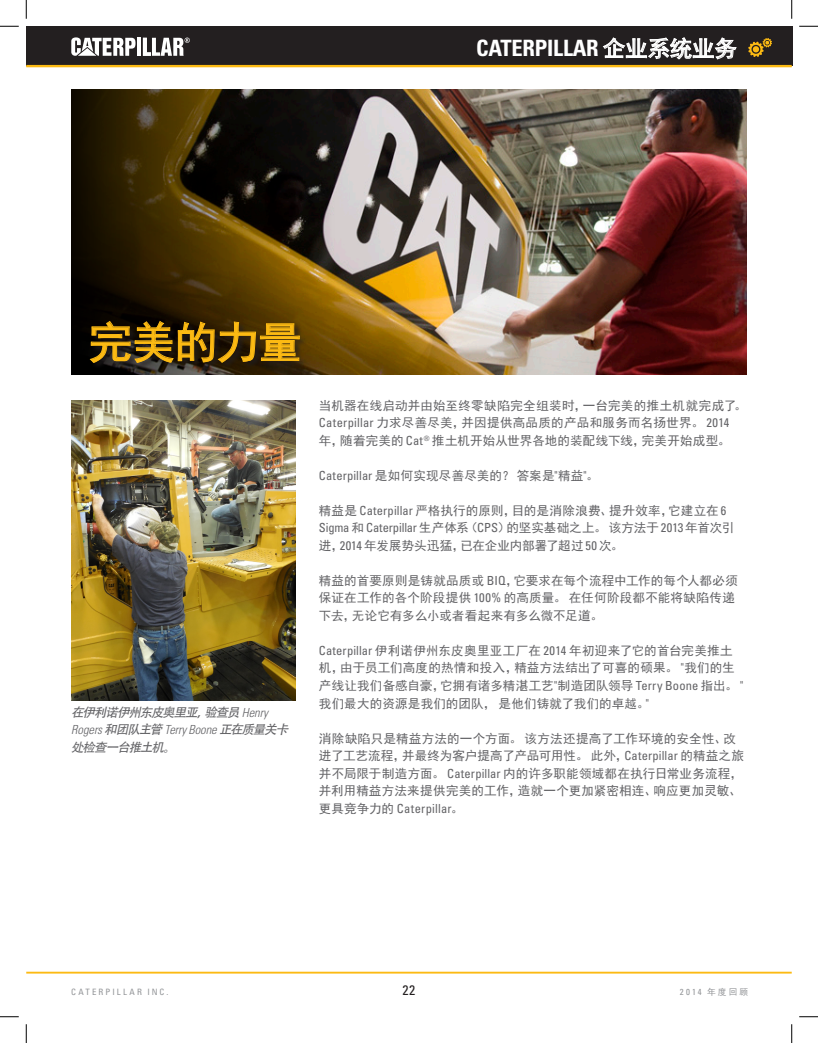
<style>
.page{position:relative;width:818px;height:1043px;background:#fff}
.page>*{position:absolute;margin:0;border:0;box-sizing:border-box;transform-origin:0 0}
.t1{font:43.75px "Sim Hei";letter-spacing:-.03em;color:#fcba13}
.t2{font:700 condensed 22.5px "Univers LT Std";letter-spacing:-.01em;color:#fff}
.t3{font:22.5px "Sim Hei";color:#fff}
.t4{font:condensed 13.75px "Univers LT Std";color:#231f20}
.t5{font:12.5px/17.5px "Sim Hei";letter-spacing:.015em;color:#636366}
.t6{font:condensed 12.5px "Univers LT Std";color:#636366}
.t7{font:italic 12.5px "Adobe Heiti Std";color:#636366}
.t8{font:12.5px "Sim Hei";letter-spacing:-.005em;color:#636366}
.t9{font:italic 300 condensed 12.5px "Univers LT Std";letter-spacing:-.005em;color:#636366}
.t10{font:condensed 12.5px "Univers LT Std";letter-spacing:.02em;color:#636366}
.t11{font:condensed 8.75px "Univers LT Std";letter-spacing:.24em;color:#939598}
.s1{font-family:"Sim Hei";font-weight:400;font-stretch:normal}
.s2{font-family:"Univers LT Std";font-weight:300;font-stretch:condensed}
.s3{font-family:"Adobe Heiti Std";font-weight:400;font-stretch:normal}
.s4{font-family:"Univers LT Std";font-stretch:condensed}
.s5{font-family:"Sim Hei";font-stretch:normal}
</style>
<div class="page">
<hr style="left:26px;top:971px;width:765px;height:2px;background:#fcba13">
<img style="left:336px;top:89px;width:410px;height:286px">
<div style="left:26px;top:26px;width:766px;height:39px;background:#231f20"></div>
<hr style="left:26px;top:65px;width:765px;height:2px;background:#fcba13">
<svg style="left:603px;top:37px;width:133px;height:22px"></svg>
<svg style="left:748px;top:38px;width:24px;height:19px"></svg>
<img style="left:71px;top:401px;width:225px;height:299px">
<svg style="left:71px;top:89px;width:265px;height:286px;background:#332508"></svg>
<div style="left:90px;top:321px;width:217px;height:49px;background:#231f20;opacity:.75"></div>
<svg style="left:90px;top:321px;width:210px;height:42px;background:#523c0c"></svg>
<hr style="left:137px;top:38px;width:4px;height:18px;background:#fff">
<svg style="left:71px;top:37px;width:64px;height:19px"></svg>
<svg style="left:143px;top:38px;width:47px;height:18px"></svg>
<svg style="left:0;top:25px;width:19px;height:2px"></svg>
<svg style="left:799px;top:25px;width:19px;height:2px"></svg>
<svg style="left:0;top:1016px;width:19px;height:1px"></svg>
<svg style="left:799px;top:1016px;width:19px;height:1px"></svg>
<svg style="left:25px;top:0;width:2px;height:19px"></svg>
<svg style="left:25px;top:1024px;width:2px;height:18px"></svg>
<svg style="left:791px;top:0;width:1px;height:19px"></svg>
<svg style="left:791px;top:1024px;width:1px;height:18px"></svg>
<h2 class="t3" style="left:657px;top:37px;width:91px">章节标题</h2>
<h2 class="t2" style="left:476px;top:35px;width:262px">CATERPILLAR <span class="s1">企业系统业务</span></h2>
<h1 class="t1" style="left:89px;top:320px;width:215px">完美的力量</h1>
<p class="t7" style="left:71px;top:704px;width:198px">在伊利诺伊州东皮奥里亚，验查员 <span class="s2">H e n r y</span></p>
<p class="t9" style="left:71px;top:722px;width:222px">Rogers <span class="s3">和团队主管</span>Terry Boone <span class="s3">正在质量关卡</span></p>
<p class="t7" style="left:71px;top:739px;width:109px">处检查一台推土机。</p>
<p class="t5" style="left:319px;top:397px;width:429px">当机器在线启动并由始至终零缺陷完全组装时，一台完美的推土机就完成了。<br><span class="s4">Caterpillar</span> 力求尽善尽美，并因提供高品质的产品和服务而名扬世界。 <span class="s4">2014<br></span>年，随着完美的 <span class="s4">Cat</span><sup>®</sup> 推土机开始从世界各地的装配线下线，完美开始成型。</p>
<p class="t5" style="left:319px;top:467px;width:281px"><span class="s4">Caterpillar</span> 是如何实现尽善尽美的？答案是<span class="s4">"</span>精益<span class="s4">"</span>。</p>
<p class="t5" style="left:319px;top:502px;width:409px">精益是 <span class="s4">Caterpillar</span> 严格执行的原则，目的是消除浪费、提升效率，它建立在 <span class="s4">6</span></p>
<p class="t6" style="left:319px;top:520px;width:417px">Sigma <span class="s5">和</span> Caterpillar <span class="s5">生产体系（</span>CPS<span class="s5">）的坚实基础之上。该方法于</span> 2013 <span class="s5">年首次引</span></p>
<p class="t8" style="left:319px;top:539px;width:306px">进，<span class="s4">2014</span> 年发展势头迅猛，已在企业内部署了超过 <span class="s4">50</span> 次。</p>
<p class="t5" style="left:319px;top:572px;width:420px">精益的首要原则是铸就品质或 <span class="s4">BIQ</span>，它要求在每个流程中工作的每个人都必须保证在工作的各个阶段提供 <span class="s4">100%</span> 的高质量。在任何阶段都不能将缺陷传递下去，无论它有多么小或者看起来有多么微不足道。</p>
<p class="t5" style="left:319px;top:642px;width:426px"><span class="s4">Caterpillar</span> 伊利诺伊州东皮奥里亚工厂在 <span class="s4">2014</span> 年初迎来了它的首台完美推土机，由于员工们高度的热情和投入，精益方法结出了可喜的硕果。 <span class="s4">"</span>我们的生产线让我们备感自豪，它拥有诸多精湛工艺<span class="s4">"</span>制造团队领导 <span class="s4">Terry Boone</span> 指出。 <span class="s4">"</span>我们最大的资源是我们的团队，是他们铸就了我们的卓越。<span class="s4">"</span></p>
<p class="t5" style="left:319px;top:729px;width:426px">消除缺陷只是精益方法的一个方面。该方法还提高了工作环境的安全性、改进了工艺流程，并最终为客户提高了产品可用性。此外，<span class="s4">Caterpillar</span> 的精益之旅并不局限于制造方面。 <span class="s4">Caterpillar</span> 内的许多职能领域都在执行日常业务流程，并利用精益方法来提供完美的工作，造就一个更加紧密相连、响应更加灵敏、</p>
<p class="t10" style="left:319px;top:800px;width:146px"><span class="s5">更具竞争力的</span> Caterpillar<span class="s5">。</span></p>
<p class="t4" style="left:402px;top:981px;width:14px">22</p>
<p class="t11" style="left:71px;top:986px;width:99px">CATERPILLAR INC.</p>
<p class="t11" style="left:680px;top:986px;width:70px">2014 <span class="s5">年度回顾</span></p>
</div>
